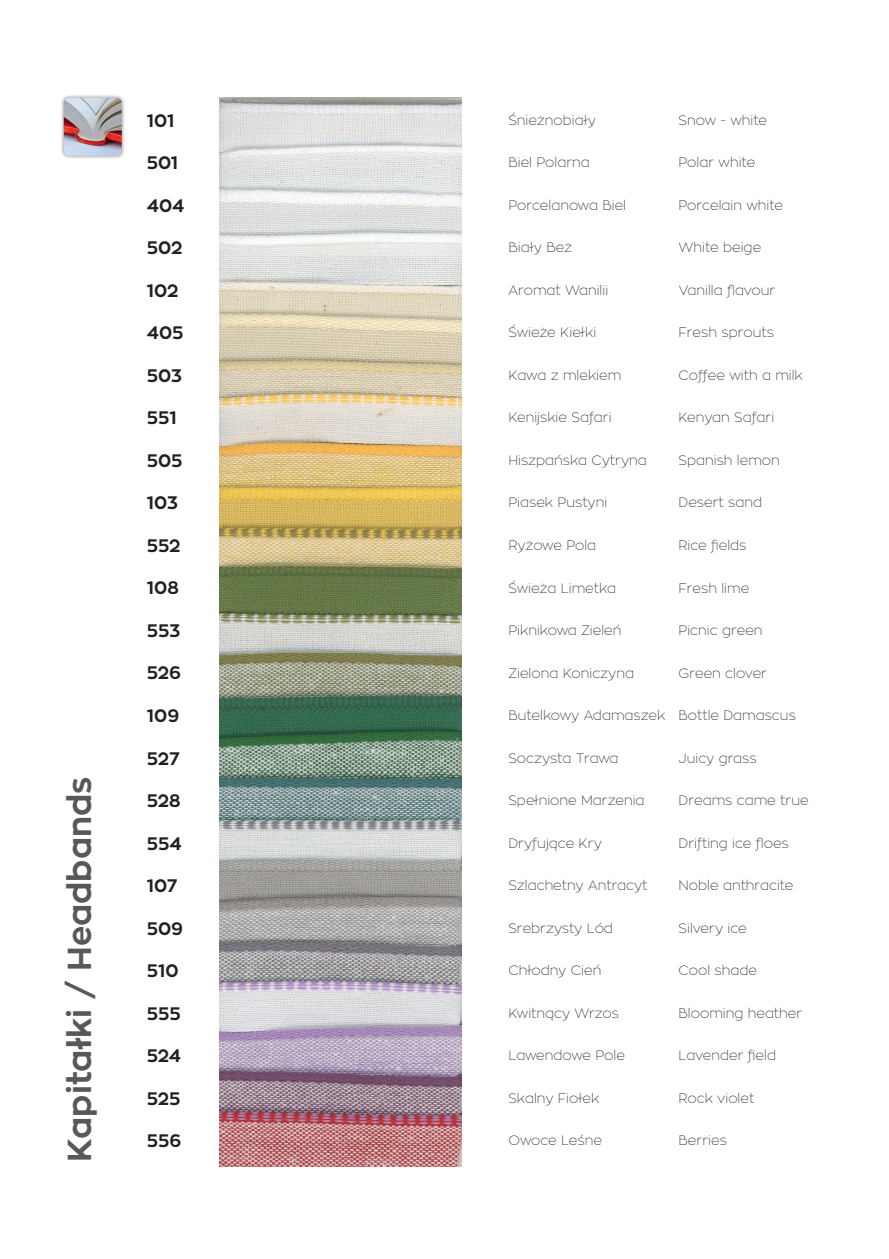
<style>
.page{position:relative;width:889px;height:1259px;background:#fff}
.page>*{position:absolute;margin:0;border:0;box-sizing:border-box;transform-origin:0 0}
.t1{font:700 33px "Zona Pro";color:#57585a}
.t2{font:700 18px "Zona Pro";color:#231f20}
.t3{font:100 13.5px "Zona Pro";color:#231f20}
</style>
<div class="page">
<div style="left:61px;top:95px;width:64px;height:64px;background:#231f20;opacity:.43"></div>
<img style="left:64px;top:98px;width:58px;height:58px">
<img style="left:219px;top:98px;width:242px;height:1068px">
<p class="t1" style="left:58px;top:1162px;width:386px;rotate:-90deg">Kapitałki / Headbands</p>
<p class="t2" style="left:147px;top:108px;width:29px">101</p>
<p class="t3" style="left:508px;top:111px;width:89px">Śnieżnobiały</p>
<p class="t3" style="left:678px;top:111px;width:90px">Snow - white</p>
<p class="t2" style="left:147px;top:151px;width:33px">501</p>
<p class="t3" style="left:508px;top:154px;width:83px">Biel Polarna</p>
<p class="t3" style="left:678px;top:154px;width:78px">Polar white</p>
<p class="t2" style="left:147px;top:193px;width:39px">404</p>
<p class="t3" style="left:508px;top:196px;width:119px">Porcelanowa Biel</p>
<p class="t3" style="left:678px;top:196px;width:106px">Porcelain white</p>
<p class="t2" style="left:147px;top:236px;width:37px">502</p>
<p class="t3" style="left:508px;top:239px;width:65px">Biały Beż</p>
<p class="t3" style="left:678px;top:239px;width:84px">White beige</p>
<p class="t2" style="left:147px;top:278px;width:33px">102</p>
<p class="t3" style="left:508px;top:281px;width:101px">Aromat Wanilii</p>
<p class="t3" style="left:678px;top:281px;width:98px">Vanilla flavour</p>
<p class="t2" style="left:147px;top:321px;width:38px">405</p>
<p class="t3" style="left:508px;top:324px;width:89px">Świeże Kiełki</p>
<p class="t3" style="left:678px;top:324px;width:97px">Fresh sprouts</p>
<p class="t2" style="left:147px;top:363px;width:37px">503</p>
<p class="t3" style="left:508px;top:366px;width:114px">Kawa z mlekiem</p>
<p class="t3" style="left:678px;top:366px;width:126px">Coffee with a milk</p>
<p class="t2" style="left:147px;top:406px;width:31px">551</p>
<p class="t3" style="left:508px;top:409px;width:105px">Kenijskie Safari</p>
<p class="t3" style="left:678px;top:409px;width:97px">Kenyan Safari</p>
<p class="t2" style="left:147px;top:449px;width:37px">505</p>
<p class="t3" style="left:508px;top:452px;width:140px">Hiszpańska Cytryna</p>
<p class="t3" style="left:678px;top:452px;width:103px">Spanish lemon</p>
<p class="t2" style="left:147px;top:491px;width:33px">103</p>
<p class="t3" style="left:508px;top:494px;width:100px">Piasek Pustyni</p>
<p class="t3" style="left:678px;top:494px;width:85px">Desert sand</p>
<p class="t2" style="left:147px;top:534px;width:35px">552</p>
<p class="t3" style="left:508px;top:537px;width:89px">Ryżowe Pola</p>
<p class="t3" style="left:678px;top:537px;width:69px">Rice fields</p>
<p class="t2" style="left:147px;top:576px;width:33px">108</p>
<p class="t3" style="left:508px;top:579px;width:109px">Świeża Limetka</p>
<p class="t3" style="left:678px;top:579px;width:72px">Fresh lime</p>
<p class="t2" style="left:147px;top:619px;width:35px">553</p>
<p class="t3" style="left:508px;top:622px;width:115px">Piknikowa Zieleń</p>
<p class="t3" style="left:678px;top:622px;width:86px">Picnic green</p>
<p class="t2" style="left:147px;top:661px;width:36px">526</p>
<p class="t3" style="left:508px;top:664px;width:127px">Zielona Koniczyna</p>
<p class="t3" style="left:678px;top:664px;width:90px">Green clover</p>
<p class="t2" style="left:147px;top:704px;width:34px">109</p>
<p class="t3" style="left:508px;top:707px;width:158px">Butelkowy Adamaszek</p>
<p class="t3" style="left:678px;top:707px;width:119px">Bottle Damascus</p>
<p class="t2" style="left:147px;top:746px;width:35px">527</p>
<p class="t3" style="left:508px;top:749px;width:112px">Soczysta Trawa</p>
<p class="t3" style="left:678px;top:749px;width:80px">Juicy grass</p>
<p class="t2" style="left:147px;top:789px;width:35px">528</p>
<p class="t3" style="left:508px;top:792px;width:138px">Spełnione Marzenia</p>
<p class="t3" style="left:678px;top:792px;width:132px">Dreams came true</p>
<p class="t2" style="left:147px;top:831px;width:36px">554</p>
<p class="t3" style="left:508px;top:834px;width:95px">Dryfujące Kry</p>
<p class="t3" style="left:678px;top:834px;width:112px">Drifting ice floes</p>
<p class="t2" style="left:147px;top:874px;width:32px">107</p>
<p class="t3" style="left:508px;top:877px;width:141px">Szlachetny Antracyt</p>
<p class="t3" style="left:678px;top:877px;width:116px">Noble anthracite</p>
<p class="t2" style="left:147px;top:916px;width:38px">509</p>
<p class="t3" style="left:508px;top:919px;width:106px">Srebrzysty Lód</p>
<p class="t3" style="left:678px;top:919px;width:70px">Silvery ice</p>
<p class="t2" style="left:147px;top:959px;width:33px">510</p>
<p class="t3" style="left:508px;top:962px;width:94px">Chłodny Cień</p>
<p class="t3" style="left:678px;top:962px;width:80px">Cool shade</p>
<p class="t2" style="left:147px;top:1001px;width:35px">555</p>
<p class="t3" style="left:508px;top:1004px;width:112px">Kwitnący Wrzos</p>
<p class="t3" style="left:678px;top:1004px;width:125px">Blooming heather</p>
<p class="t2" style="left:147px;top:1044px;width:36px">524</p>
<p class="t3" style="left:508px;top:1047px;width:118px">Lawendowe Pole</p>
<p class="t3" style="left:678px;top:1047px;width:99px">Lavender field</p>
<p class="t2" style="left:147px;top:1086px;width:35px">525</p>
<p class="t3" style="left:508px;top:1089px;width:93px">Skalny Fiołek</p>
<p class="t3" style="left:678px;top:1089px;width:77px">Rock violet</p>
<p class="t2" style="left:147px;top:1129px;width:36px">556</p>
<p class="t3" style="left:508px;top:1132px;width:95px">Owoce Leśne</p>
<p class="t3" style="left:678px;top:1132px;width:50px">Berries</p>
</div>
